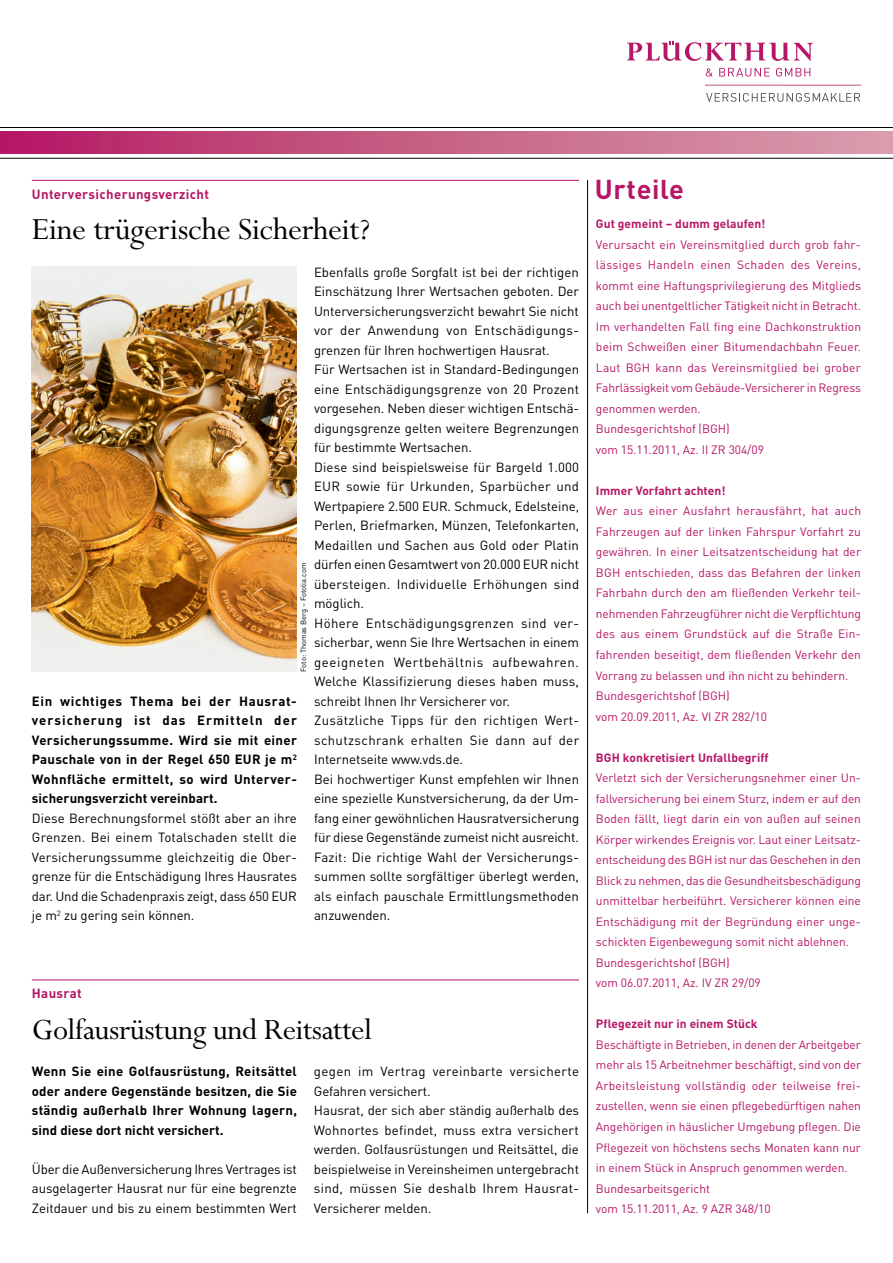
<style>
.page{position:relative;width:893px;height:1263px;background:#fff}
.page>*{position:absolute;margin:0;border:0;box-sizing:border-box;transform-origin:0 0}
.t1{font:34.5px "Perpetua";letter-spacing:-.01em;color:#000}
.t2{font:33px "Perpetua";letter-spacing:-.015em;color:#000}
.t3{font:700 27px "DIN";letter-spacing:.025em;color:#b61665}
.t4{font:13.2px/19.5px "DIN";letter-spacing:-.005em;color:#000;text-align:justify}
.t5{font:700 13.2px/19.5px "DIN";letter-spacing:.005em;color:#000;text-align:justify}
.t6{font:700 13.2px "DIN";letter-spacing:.03em;color:#b61665}
.t7{font:12px/20.5px "DIN";letter-spacing:-.005em;color:#b61665}
.t8{font:700 12px "DIN";letter-spacing:.005em;color:#b61665}
.t9{font:7.5px "DIN";color:#000}
</style>
<div class="page">
<hr style="left:0;top:127px;width:893px;height:1px;background:#000">
<hr style="left:0;top:158px;width:893px;height:1px;background:#000">
<div style="left:0;top:132px;width:893px;height:22px;background:linear-gradient(to right,#b51e63,#daa2ac)"></div>
<svg style="left:706px;top:68px;width:7px;height:9px"></svg>
<svg style="left:719px;top:68px;width:51px;height:9px"></svg>
<svg style="left:776px;top:68px;width:34px;height:9px"></svg>
<svg style="left:706px;top:93px;width:154px;height:9px"></svg>
<svg style="left:627px;top:41px;width:186px;height:20px"></svg>
<hr style="left:705px;top:85px;width:156px;height:1px;background:#b61665">
<hr style="left:587px;top:180px;width:1px;height:1033px;background:#000">
<hr style="left:32px;top:180px;width:547px;height:1px;background:#b61665">
<hr style="left:32px;top:979px;width:547px;height:1px;background:#b61665">
<img style="left:32px;top:267px;width:265px;height:405px">
<p class="t6" style="left:32px;top:185px;width:179px">Unterversicherungsverzicht</p>
<h3 class="t3" style="left:595px;top:172px;width:90px">Urteile</h3>
<h1 class="t1" style="left:32px;top:211px;width:340px">Eine trügerische Sicherheit?</h1>
<p class="t8" style="left:596px;top:216px;width:171px">Gut gemeint – dumm gelaufen!</p>
<p class="t7" style="left:596px;top:234px;width:267px">Verursacht ein Vereinsmitglied durch grob fahr&shy;lässiges Handeln einen Schaden des Vereins, kommt eine Haftungsprivilegierung des Mitglieds auch bei unentgeltlicher Tätigkeit nicht in Betracht.<br>Im verhandelten Fall fing eine Dachkonstruktion beim Schweißen einer Bitumendachbahn Feuer.<br>Laut BGH kann das Vereinsmitglied bei grober Fahrlässigkeit vom Gebäude-Versicherer in Regress genommen werden.<br>Bundesgerichtshof (BGH)<br>vom 15.11.2011, Az. II ZR 304/09</p>
<p class="t8" style="left:596px;top:483px;width:131px">Immer Vorfahrt achten!</p>
<p class="t7" style="left:596px;top:500px;width:267px">Wer aus einer Ausfahrt herausfährt, hat auch Fahrzeugen auf der linken Fahrspur Vorfahrt zu gewähren. In einer Leitsatzentscheidung hat der BGH entschieden, dass das Befahren der linken Fahrbahn durch den am fließenden Verkehr teil&shy;nehmenden Fahrzeugführer nicht die Verpflichtung des aus einem Grundstück auf die Straße Ein&shy;fahrenden beseitigt, dem fließenden Verkehr den Vorrang zu belassen und ihn nicht zu behindern.<br>Bundesgerichtshof (BGH)<br>vom 20.09.2011, Az. VI ZR 282/10</p>
<p class="t8" style="left:596px;top:749px;width:174px">BGh konkretisiert Unfallbegriff</p>
<p class="t7" style="left:596px;top:767px;width:267px">Verletzt sich der Versicherungsnehmer einer Un&shy;fallversicherung bei einem Sturz, indem er auf den Boden fällt, liegt darin ein von außen auf seinen Körper wirkendes Ereignis vor. Laut einer Leitsatz&shy;entscheidung des BGH ist nur das Geschehen in den Blick zu nehmen, das die Gesundheitsbeschädigung unmittelbar herbeiführt. Versicherer können eine Entschädigung mit der Begründung einer unge&shy;schickten Eigenbewegung somit nicht ablehnen.<br>Bundesgerichtshof (BGH)<br>vom 06.07.2011, Az. IV ZR 29/09</p>
<p class="t8" style="left:596px;top:1016px;width:163px">Pflegezeit nur in einem Stück</p>
<p class="t7" style="left:596px;top:1034px;width:267px">Beschäftigte in Betrieben, in denen der Arbeitgeber mehr als 15 Arbeitnehmer beschäftigt, sind von der Arbeitsleistung vollständig oder teilweise frei&shy;zustellen, wenn sie einen pflegebedürftigen nahen Angehörigen in häuslicher Umgebung pflegen. Die Pflegezeit von höchstens sechs Monaten kann nur in einem Stück in Anspruch genommen werden.<br>Bundesarbeitsgericht<br>vom 15.11.2011, Az. 9 AZR 348/10</p>
<p class="t4" style="left:314px;top:262px;width:267px;text-align:left">Ebenfalls große Sorgfalt ist bei der richtigen Einschätzung Ihrer Wertsachen geboten. Der Unterversicherungsverzicht bewahrt Sie nicht vor der Anwendung von Entschädigungs&shy;grenzen für Ihren hochwertigen Hausrat.<br>Für Wertsachen ist in Standard-Bedingungen eine Entschädigungsgrenze von 20 Prozent vorgesehen. Neben dieser wichtigen Entschä&shy;digungsgrenze gelten weitere Begrenzungen für bestimmte Wertsachen.<br>Diese sind beispielsweise für Bargeld 1.000<br>EUR sowie für Urkunden, Sparbücher und Wertpapiere 2.500 EUR. Schmuck, Edelsteine, Perlen, Briefmarken, Münzen, Telefonkarten, Medaillen und Sachen aus Gold oder Platin dürfen einen Gesamtwert von 20.000 EUR nicht übersteigen. Individuelle Erhöhungen sind möglich.<br>Höhere Entschädigungsgrenzen sind ver&shy;sicherbar, wenn Sie Ihre Wertsachen in einem geeigneten Wertbehältnis aufbewahren.<br>Welche Klassifizierung dieses haben muss, schreibt Ihnen Ihr Versicherer vor.<br>Zusätzliche Tipps für den richtigen Wert&shy;schutzschrank erhalten Sie dann auf der Internetseite www.vds.de.<br>Bei hochwertiger Kunst empfehlen wir Ihnen eine spezielle Kunstversicherung, da der Um&shy;fang einer gewöhnlichen Hausratversicherung für diese Gegenstände zumeist nicht ausreicht.<br>Fazit: Die richtige Wahl der Versicherungs&shy;summen sollte sorgfältiger überlegt werden, als einfach pauschale Ermittlungsmethoden anzuwenden.</p>
<p class="t9" style="left:299px;top:672px;width:111px;rotate:-90deg">Foto: Thomas Berg – Fotolia.com</p>
<p class="t5" style="left:32px;top:690px;width:267px">Ein wichtiges Thema bei der hausrat&shy;versicherung ist das Ermitteln der Versicherungssumme. Wird sie mit einer Pauschale von in der Regel 650 EUR je m<sup>2<br></sup>Wohnfläche ermittelt, so wird Unterver&shy;sicherungsverzicht vereinbart.</p>
<p class="t4" style="left:32px;top:808px;width:267px">Diese Berechnungsformel stößt aber an ihre Grenzen. Bei einem Totalschaden stellt die Versicherungssumme gleichzeitig die Ober&shy;grenze für die Entschädigung Ihres Hausrates dar. Und die Schadenpraxis zeigt, dass 650 EUR je m<sup>2</sup> zu gering sein können.</p>
<p class="t6" style="left:32px;top:985px;width:52px">hausrat</p>
<h2 class="t2" style="left:32px;top:1012px;width:342px">Golfausrüstung und Reitsattel</h2>
<p class="t5" style="left:32px;top:1061px;width:267px">Wenn Sie eine Golfausrüstung, Reitsättel oder andere Gegenstände besitzen, die Sie ständig außerhalb Ihrer Wohnung lagern, sind diese dort nicht versichert.</p>
<p class="t4" style="left:32px;top:1159px;width:267px">Über die Außenversicherung Ihres Vertrages ist ausgelagerter Hausrat nur für eine begrenzte Zeitdauer und bis zu einem bestimmten Wert</p>
<p class="t4" style="left:314px;top:1061px;width:267px;text-align:left">gegen im Vertrag vereinbarte versicherte Gefahren versichert.<br>Hausrat, der sich aber ständig außerhalb des Wohnortes befindet, muss extra versichert werden. Golfausrüstungen und Reitsättel, die beispielweise in Vereinsheimen untergebracht sind, müssen Sie deshalb Ihrem Hausrat-Versicherer melden.</p>
</div>
